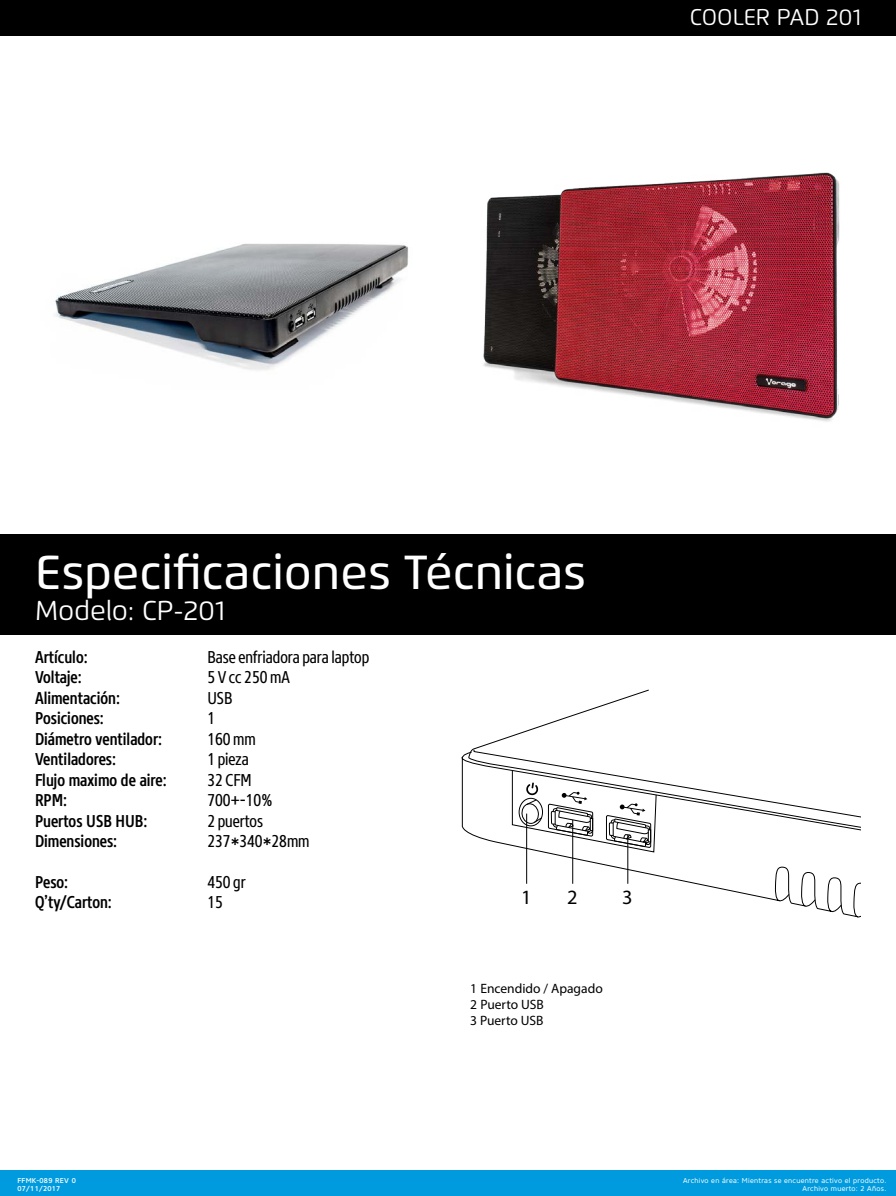
<style>
.page{position:relative;width:896px;height:1196px;background:#fff}
.page>*{position:absolute;margin:0;border:0;box-sizing:border-box;transform-origin:0 0}
.t1{font:500 47.69px "Flexo";color:#fff}
.t2{font:27.21px "Flexo";color:#fff}
.t3{font:22.75px "Flexo";color:#fff}
.t4{font:20.3px "Myriad Pro";color:#000}
.t5{font:500 17.06px "Core Sans N57 Cn";color:#000}
.t6{font:17.06px "Core Sans N47 Cn";color:#000}
.t7{font:17.06px "Core Sans N47 Cn";letter-spacing:.075em;color:#000}
.t8{font:13.56px/16.3px "Myriad Pro";color:#000}
.t9{font:7px/7.9px "Core Sans N45";letter-spacing:.04em;color:#fff;text-align:right}
.t10{font:500 7px/7.9px "Core Sans N55";letter-spacing:.04em;color:#fff}
</style>
<div class="page">
<div style="left:0;top:1170px;width:896px;height:25px;background:#009bde"></div>
<div style="left:0;top:534px;width:896px;height:100px;background:#000"></div>
<div style="left:0;top:0;width:896px;height:35px;background:#000"></div>
<img style="left:55px;top:243px;width:353px;height:127px">
<img style="left:483px;top:172px;width:357px;height:250px">
<svg style="left:472px;top:689px;width:177px;height:60px"></svg>
<svg style="left:462px;top:756px;width:398px;height:162px"></svg>
<svg style="left:778px;top:893px;width:12px;height:9px"></svg>
<svg style="left:804px;top:898px;width:12px;height:10px"></svg>
<svg style="left:831px;top:904px;width:11px;height:9px"></svg>
<svg style="left:857px;top:909px;width:3px;height:9px"></svg>
<hr style="left:527px;top:813px;width:1px;height:70px;background:#000">
<hr style="left:573px;top:819px;width:1px;height:64px;background:#000">
<hr style="left:628px;top:834px;width:1px;height:49px;background:#000">
<h3 class="t3" style="left:690px;top:3px;width:173px">COOLER PAD 201</h3>
<h1 class="t1" style="left:35px;top:543px;width:553px">Especificaciones Técnicas</h1>
<h2 class="t2" style="left:35px;top:594px;width:191px">Modelo: CP-201</h2>
<p class="t5" style="left:35px;top:646px;width:54px">Artículo:</p>
<p class="t6" style="left:207px;top:646px;width:163px">Base enfriadora para laptop</p>
<p class="t5" style="left:35px;top:666px;width:48px">Voltaje:</p>
<p class="t7" style="left:207px;top:667px;width:84px">5Vcc250mA</p>
<p class="t5" style="left:35px;top:686px;width:86px">Alimentación:</p>
<p class="t6" style="left:207px;top:687px;width:27px">USB</p>
<p class="t5" style="left:35px;top:707px;width:70px">Posiciones:</p>
<p class="t6" style="left:207px;top:707px;width:9px">1</p>
<p class="t5" style="left:35px;top:727px;width:129px">Diámetro ventilador:</p>
<p class="t6" style="left:207px;top:728px;width:50px">160mm</p>
<p class="t5" style="left:35px;top:748px;width:83px">Ventiladores:</p>
<p class="t6" style="left:207px;top:748px;width:43px">1 pieza</p>
<p class="t5" style="left:35px;top:768px;width:133px">Flujo maximo de aire:</p>
<p class="t6" style="left:207px;top:769px;width:46px">32 CFM</p>
<p class="t5" style="left:35px;top:789px;width:34px">RPM:</p>
<p class="t6" style="left:207px;top:789px;width:67px">700+-10%</p>
<p class="t5" style="left:35px;top:809px;width:114px">Puertos USB HUB:</p>
<p class="t6" style="left:207px;top:810px;width:57px">2 puertos</p>
<p class="t5" style="left:35px;top:829px;width:84px">Dimensiones:</p>
<p class="t6" style="left:207px;top:830px;width:104px">237*340*28mm</p>
<p class="t5" style="left:35px;top:870px;width:35px">Peso:</p>
<p class="t6" style="left:207px;top:871px;width:40px">450 gr</p>
<p class="t5" style="left:35px;top:891px;width:78px">Q’ty/Carton:</p>
<p class="t6" style="left:207px;top:891px;width:17px">15</p>
<p class="t4" style="left:521px;top:884px;width:12px">1</p>
<p class="t4" style="left:567px;top:884px;width:12px">2</p>
<p class="t4" style="left:622px;top:884px;width:12px">3</p>
<p class="t8" style="left:470px;top:979px;width:134px">1 Encendido / Apagado<br>2 Puerto USB<br>3 Puerto USB</p>
<p class="t10" style="left:18px;top:1176px;width:60px">FFMK-089 REV 0<br>07/11/2017</p>
<p class="t9" style="left:683px;top:1176px;width:205px">Archivo en área: Mientras se encuentre activo el producto.<br>Archivo muerto: 2 Años.</p>
</div>
